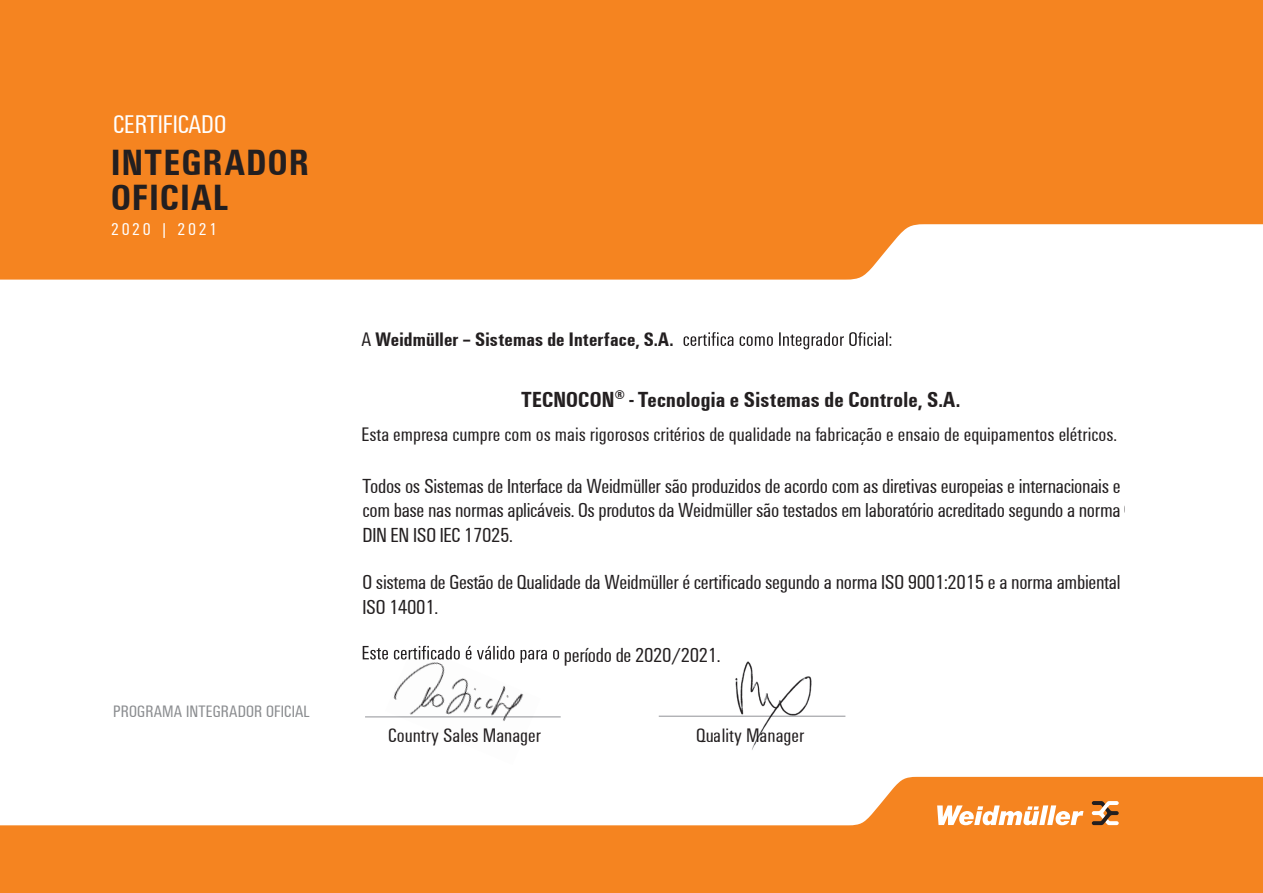
<style>
.page{position:relative;width:1263px;height:893px;background:#fff}
.page>*{position:absolute;margin:0;border:0;box-sizing:border-box;transform-origin:0 0}
.t1{font:700 37.65px/35.4px "Weidmueller Condensed";letter-spacing:.04em;color:#231f20}
.t2{font:26.4px "Weidmueller Condensed";color:#fff}
.t3{font:700 22.65px "Weidmueller Condensed";color:#231f20}
.t4{font:700 22.5px "Weidmueller Condensed";letter-spacing:.01em;color:#231f20}
.t5{font:21px/24.6px "Weidmueller Condensed";letter-spacing:-.015em;color:#231f20;text-align:justify}
.t6{font:20.25px/24.3px "Weidmueller Condensed";color:#231f20}
.t7{font:700 20.25px "Weidmueller Condensed";letter-spacing:.01em;color:#231f20}
.t8{font:17.7px "Weidmueller Condensed";letter-spacing:.15em;color:#fff}
.t9{font:17.1px "Weidmueller Condensed";letter-spacing:.01em;color:#8a8c8f}
.s1{font-weight:400}
</style>
<div class="page">
<div style="left:0;top:0;width:1263px;height:280px;background:#f58420"></div>
<svg style="left:0;top:777px;width:1263px;height:116px;fill:#f58420"></svg>
<svg style="left:937px;top:805px;width:146px;height:20px"></svg>
<svg style="left:1092px;top:801px;width:27px;height:24px"></svg>
<svg style="left:683px;top:332px;width:208px;height:17px"></svg>
<svg style="left:363px;top:646px;width:197px;height:14px"></svg>
<hr style="left:365px;top:716px;width:196px;height:1px;background:#a8a9ad">
<hr style="left:659px;top:716px;width:186px;height:1px;background:#a8a9ad">
<img style="left:716px;top:661px;width:104px;height:89px">
<img style="left:385px;top:645px;width:155px;height:76px">
<div style="left:562px;top:639px;width:159px;height:30px;background:#fff"></div>
<h2 class="t2" style="left:113px;top:107px;width:115px">CERTIFICADO</h2>
<h1 class="t1" style="left:111px;top:143px;width:199px">INTEGRADOR<br>OFICIAL</h1>
<p class="t8" style="left:111px;top:218px;width:108px">2020 | 2021</p>
<p class="t9" style="left:113px;top:700px;width:198px">PROGRAMA INTEGRADOR OFICIAL</p>
<p class="t7" style="left:361px;top:325px;width:314px"><span class="s1">A</span> Weidmüller – Sistemas de Interface, S.A.</p>
<p class="t3" style="left:605px;top:381px;width:272px">Biaut - Automaçao Industrial, Lda.</p>
<p class="t4" style="left:521px;top:383px;width:440px">TECNOCON<sup>®</sup> - Tecnologia e Sistemas de Controle, S.A.</p>
<p class="t6" style="left:361px;top:422px;width:757px">Esta empresa cumpre com os mais rigorosos critérios de qualidade na fabricação e ensaio de equipamentos elétricos.</p>
<p class="t6" style="left:361px;top:470px;width:765px">Todos os Sistemas de Interface da Weidmüller utilizados são produzidos segundo as normas internacionais mais recentes, incluindo as diretivas europeias e internacionais como 94/9/EC-ATEX e IECEx. Os produtos Weidmüller são</p>
<p class="t5" style="left:362px;top:473px;width:760px">Todos os Sistemas de Interface da Weidmüller são produzidos de acordo com as diretivas europeias e internacionais e com base nas normas aplicáveis. Os produtos da Weidmüller são testados em laboratório acreditado segundo a norma DIN EN ISO IEC 17025.</p>
<p class="t5" style="left:362px;top:569px;width:760px;line-height:25.2px">O sistema de Gestão de Qualidade da Weidmüller é certificado segundo a norma ISO 9001:2015 e a norma ambiental<br>ISO 14001.</p>
<p class="t6" style="left:361px;top:591px;width:77px">ISO 14001.</p>
<p class="t5" style="left:564px;top:642px;width:158px">período de 2020/2021.</p>
<p class="t6" style="left:388px;top:722px;width:154px">Country Sales Manager</p>
<p class="t6" style="left:696px;top:722px;width:110px">Quality Manager</p>
</div>
